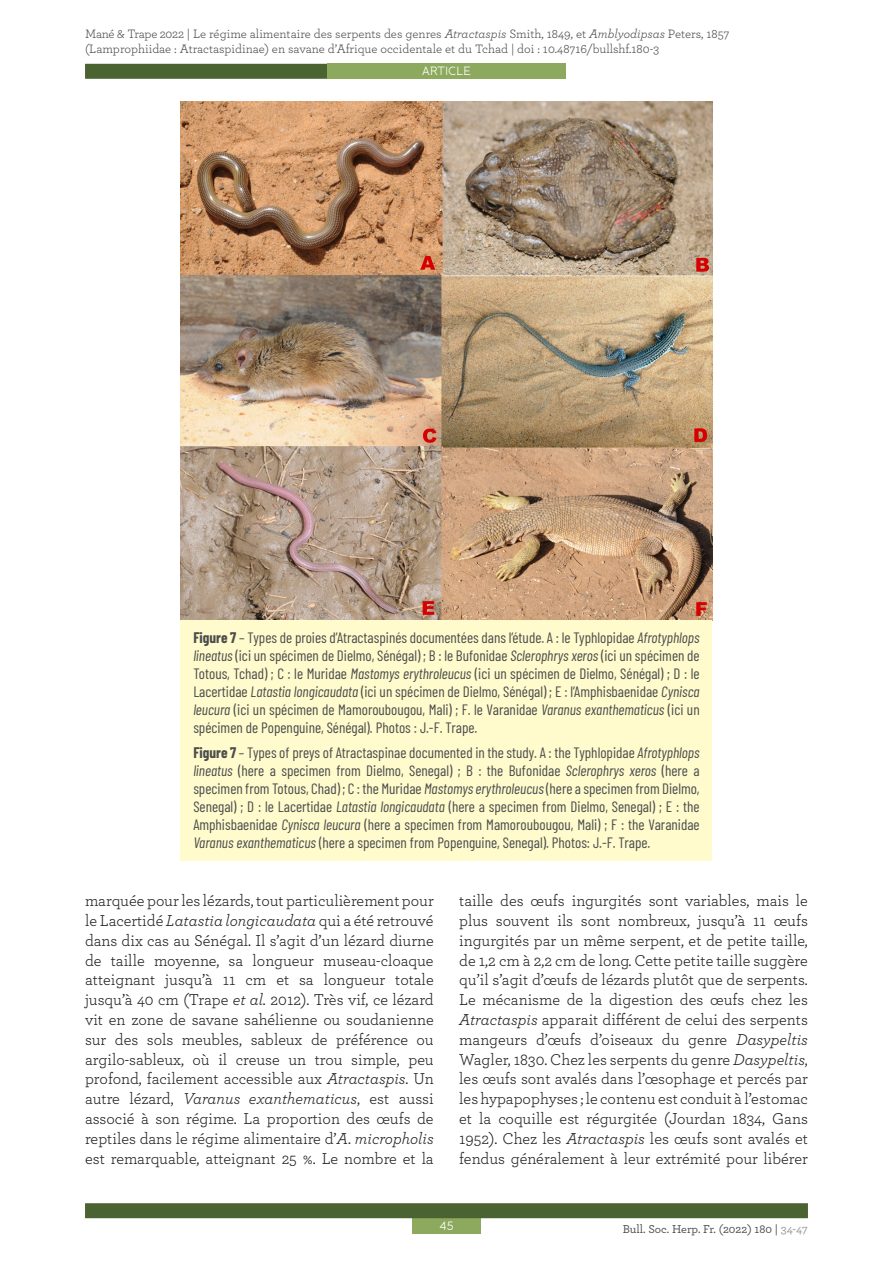
<style>
.page{position:relative;width:893px;height:1263px;background:#fff}
.page>*{position:absolute;margin:0;border:0;box-sizing:border-box;transform-origin:0 0}
.t1{font:16.5px/19.8px "Archer";color:#231f20;text-align:justify}
.t2{font:15px/18px "Barlow Condensed";color:#4b4c4d;text-align:justify}
.t3{font:12.75px/15px "Archer";color:#4b4c4d}
.t4{font:500 12px "Archer";color:#4b4c4d}
.t5{font:12px "Banda";letter-spacing:-.01em;color:#fff}
.s1{font-style:italic}
.s2{font-weight:700}
.s3{color:#939598}
</style>
<div class="page">
<div style="left:412px;top:1218px;width:68px;height:15px;background:#8da95e"></div>
<div style="left:85px;top:1203px;width:723px;height:15px;background:#4a6331"></div>
<div style="left:85px;top:64px;width:457px;height:15px;background:#4a6331"></div>
<div style="left:327px;top:64px;width:239px;height:15px;background:#8da95e"></div>
<img style="left:181px;top:101px;width:531px;height:519px">
<div style="left:181px;top:620px;width:531px;height:240px;background:#fffbcc"></div>
<p class="t3" style="left:85px;top:26px;width:646px">Mané &amp; Trape 2022 | Le régime alimentaire des serpents des genres <span class="s1">Atractaspis</span> Smith, 1849, et <span class="s1">Amblyodipsas</span> Peters, 1857 (Lamprophiidae : Atractaspidinae) en savane d’Afrique occidentale et du Tchad | doi : 10.48716/bullshf.180-3</p>
<p class="t5" style="left:422px;top:64px;width:51px">ARTICLE</p>
<p class="t2" style="left:193px;top:628px;width:508px"><span class="s2">Figure 7</span> – Types de proies d’Atractaspinés documentées dans l’étude. A : le Typhlopidae <span class="s1">Afrotyphlops lineatus</span> (ici un spécimen de Dielmo, Sénégal) ; B : le Bufonidae <span class="s1">Sclerophrys xeros</span> (ici un spécimen de Totous, Tchad) ; C : le Muridae <span class="s1">Mastomys erythroleucus</span> (ici un spécimen de Dielmo, Sénégal) ; D : le Lacertidae <span class="s1">Latastia longicaudata</span> (ici un spécimen de Dielmo, Sénégal) ; E : l’Amphisbaenidae <span class="s1">Cynisca leucura</span> (ici un spécimen de Mamoroubougou, Mali) ; F. le Varanidae <span class="s1">Varanus exanthematicus</span> (ici un spécimen de Popenguine, Sénégal). Photos : J.-F. Trape.</p>
<p class="t2" style="left:193px;top:742px;width:508px"><span class="s2">Figure 7</span> – Types of preys of Atractaspinae documented in the study. A : the Typhlopidae <span class="s1">Afrotyphlops lineatus</span> (here a specimen from Dielmo, Senegal) ; B : the Bufonidae <span class="s1">Sclerophrys xeros</span> (here a specimen from Totous, Chad) ; C : the Muridae <span class="s1">Mastomys erythroleucus</span> (here a specimen from Dielmo, Senegal) ; D : le Lacertidae <span class="s1">Latastia longicaudata</span> (here a specimen from Dielmo, Senegal) ; E : the Amphisbaenidae <span class="s1">Cynisca leucura</span> (here a specimen from Mamoroubougou, Mali) ; F : the Varanidae <span class="s1">Varanus exanthematicus</span> (here a specimen from Popenguine, Senegal). Photos: J.-F. Trape.</p>
<p class="t1" style="left:85px;top:890px;width:350px">marquée pour les lézards, tout particulièrement pour le Lacertidé <span class="s1">Latastia longicaudata</span> qui a été retrouvé dans dix cas au Sénégal. Il s’agit d’un lézard diurne de taille moyenne, sa longueur museau-cloaque atteignant jusqu’à 11 cm et sa longueur totale jusqu’à 40 cm (Trape <span class="s1">et al.</span> 2012). Très vif, ce lézard vit en zone de savane sahélienne ou soudanienne sur des sols meubles, sableux de préférence ou argilo-sableux, où il creuse un trou simple, peu profond, facilement accessible aux <span class="s1">Atractaspis</span>. Un autre lézard, <span class="s1">Varanus exanthematicus</span>, est aussi associé à son régime. La proportion des œufs de reptiles dans le régime alimentaire d’<span class="s1">A. micropholis </span>est remarquable, atteignant 25 %. Le nombre et la</p>
<p class="t1" style="left:459px;top:890px;width:350px">taille des œufs ingurgités sont variables, mais le plus souvent ils sont nombreux, jusqu’à 11 œufs ingurgités par un même serpent, et de petite taille, de 1,2 cm à 2,2 cm de long. Cette petite taille suggère qu’il s’agit d’œufs de lézards plutôt que de serpents.<br>Le mécanisme de la digestion des œufs chez les <span class="s1">Atractaspis</span> apparait différent de celui des serpents mangeurs d’œufs d’oiseaux du genre <span class="s1">Dasypeltis </span>Wagler, 1830. Chez les serpents du genre <span class="s1">Dasypeltis</span>, les œufs sont avalés dans l’œsophage et percés par les hypapophyses ; le contenu est conduit à l’estomac et la coquille est régurgitée (Jourdan 1834, Gans 1952). Chez les <span class="s1">Atractaspis</span> les œufs sont avalés et fendus généralement à leur extrémité pour libérer</p>
<p class="t5" style="left:439px;top:1218px;width:16px">45</p>
<p class="t4" style="left:623px;top:1220px;width:187px">Bull. Soc. Herp. Fr. (2022) 180 | <span class="s3">34-47</span></p>
</div>
